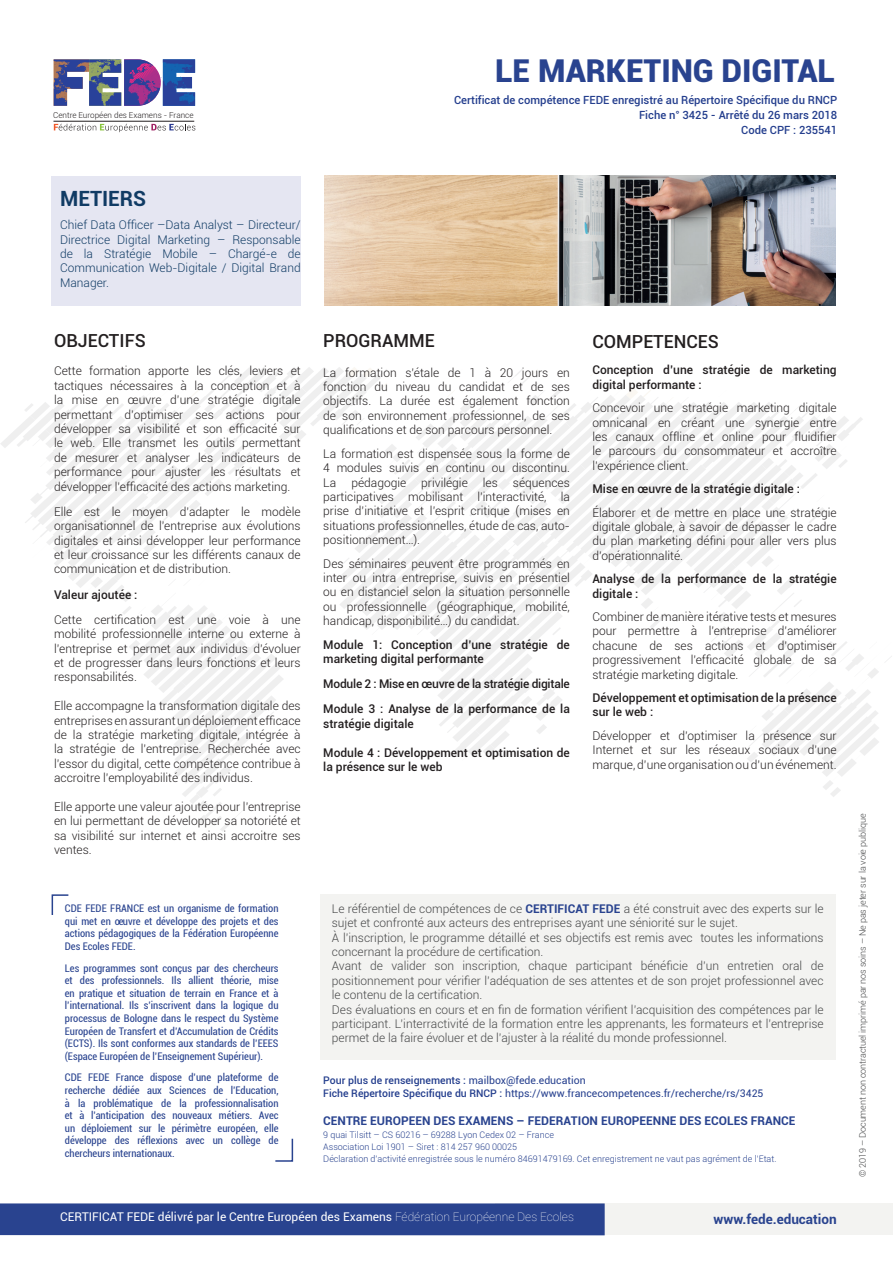
<style>
.page{position:relative;width:893px;height:1263px;background:#fff}
.page>*{position:absolute;margin:0;border:0;box-sizing:border-box;transform-origin:0 0}
.t1{font:900 31.5px "Roboto";color:#29438f}
.t2{font:700 21px "Roboto";color:#103b64}
.t3{font:500 18px "Roboto";color:#231f20}
.t4{font:700 13.5px "Roboto";color:#29438f}
.t5{font:300 12px/14.4px "Roboto";color:#231f20;text-align:justify}
.t6{font:300 12px/14.4px "Roboto";color:#464748}
.t7{font:500 12px/14.4px "Roboto";color:#231f20}
.t8{font:300 12px/14.4px "Roboto";color:#103b64;text-align:justify}
.t9{font:12px "Roboto";color:#fff}
.t10{font:500 12px/25.2px "Roboto";letter-spacing:-.02em;color:#231f20}
.t11{font:700 12px "Roboto";color:#29438f}
.t12{font:500 11.25px/15px "Roboto";color:#253f8e;text-align:right}
.t13{font:condensed 10.5px/12.6px "Roboto";color:#29438f;text-align:justify}
.t14{font:10.5px/12.6px "Roboto";color:#253f8e}
.t15{font:300 9px/12px "Roboto";color:#29438f}
.t16{font:300 9px "Roboto";letter-spacing:-.01em;color:#464748}
.t17{font:300 8.1px "Roboto";color:#231f20}
.s1{font-weight:700;color:#29438f}
.s2{font-weight:500}
.s3{font-weight:100}
</style>
<div class="page">
<div style="left:496px;top:1203px;width:397px;height:32px;background:#f3f3f1"></div>
<svg style="left:54px;top:59px;width:141px;height:47px"></svg>
<svg style="left:54px;top:124px;width:141px;height:8px"></svg>
<hr style="left:53px;top:121px;width:141px;height:1px;background:#211d1e">
<svg style="left:1px;top:367px;width:891px;height:464px"></svg>
<div style="left:0;top:1203px;width:605px;height:32px;background:#29438f"></div>
<div style="left:321px;top:894px;width:515px;height:166px;background:#f3f3f1"></div>
<div style="left:52px;top:176px;width:249px;height:129px;background:#e0e1f0"></div>
<svg style="left:51px;top:894px;width:18px;height:21px"></svg>
<svg style="left:275px;top:1138px;width:19px;height:24px"></svg>
<img style="left:324px;top:176px;width:511px;height:129px">
<p class="t17" style="left:53px;top:109px;width:142px">Centre Européen des Examens - France</p>
<h1 class="t1" style="left:495px;top:48px;width:342px">LE MARKETING DIGITAL</h1>
<p class="t12" style="left:454px;top:92px;width:385px">Certificat de compétence FEDE enregistré au Répertoire Spécifique du RNCP<br>Fiche n° 3425 - Arrêté du 26 mars 2018<br>Code CPF : 235541</p>
<h2 class="t2" style="left:60px;top:183px;width:88px">METIERS</h2>
<p class="t8" style="left:60px;top:217px;width:242px">Chief Data Officer –Data Analyst – Directeur/ Directrice Digital Marketing – Responsable de la Stratégie Mobile – Chargé-e de Communication Web-Digitale / Digital Brand Manager.</p>
<h3 class="t3" style="left:54px;top:328px;width:93px">OBJECTIFS</h3>
<p class="t5" style="left:54px;top:363px;width:248px">Cette formation apporte les clés, leviers et tactiques nécessaires à la conception et à la mise en œuvre d’une stratégie digitale permettant d’optimiser ses actions pour développer sa visibilité et son efficacité sur le web. Elle transmet les outils permettant de mesurer et analyser les indicateurs de performance pour ajuster les résultats et développer l’efficacité des actions marketing.</p>
<p class="t5" style="left:54px;top:504px;width:248px">Elle est le moyen d’adapter le modèle organisationnel de l’entreprise aux évolutions digitales et ainsi développer leur performance et leur croissance sur les différents canaux de communication et de distribution.</p>
<p class="t7" style="left:54px;top:587px;width:85px">Valeur ajoutée :</p>
<p class="t5" style="left:54px;top:612px;width:248px">Cette certification est une voie à une mobilité professionnelle interne ou externe à l’entreprise et permet aux individus d’évoluer et de progresser dans leurs fonctions et leurs responsabilités.</p>
<p class="t5" style="left:54px;top:698px;width:248px">Elle accompagne la transformation digitale des entreprises en assurant un déploiement efficace de la stratégie marketing digitale, intégrée à la stratégie de l’entreprise. Recherchée avec l’essor du digital, cette compétence contribue à accroitre l’employabilité des individus.</p>
<p class="t5" style="left:54px;top:799px;width:248px">Elle apporte une valeur ajoutée pour l’entreprise en lui permettant de développer sa notoriété et sa visibilité sur internet et ainsi accroitre ses ventes.</p>
<p class="t13" style="left:65px;top:902px;width:215px">CDE FEDE FRANCE est un organisme de formation qui met en œuvre et développe des projets et des actions pédagogiques de la Fédération Européenne Des Ecoles FEDE.</p>
<p class="t13" style="left:65px;top:961px;width:215px">Les programmes sont conçus par des chercheurs et des professionnels. Ils allient théorie, mise en pratique et situation de terrain en France et à l’international. Ils s’inscrivent dans la logique du processus de Bologne dans le respect du Système Européen de Transfert et d’Accumulation de Crédits (ECTS). Ils sont conformes aux standards de l’EEES (Espace Européen de l’Enseignement Supérieur).</p>
<p class="t13" style="left:65px;top:1071px;width:215px">CDE FEDE France dispose d’une plateforme de recherche dédiée aux Sciences de l’Education, à la problématique de la professionnalisation et à l’anticipation des nouveaux métiers. Avec un déploiement sur le périmètre européen, elle développe des réflexions avec un collège de chercheurs internationaux.</p>
<h3 class="t3" style="left:323px;top:328px;width:113px">PROGRAMME</h3>
<h3 class="t3" style="left:592px;top:329px;width:128px">COMPETENCES</h3>
<p class="t5" style="left:323px;top:365px;width:248px">La formation s’étale de 1 à 20 jours en fonction du niveau du candidat et de ses objectifs. La durée est également fonction de son environnement professionnel, de ses qualifications et de son parcours personnel.</p>
<p class="t5" style="left:323px;top:446px;width:248px">La formation est dispensée sous la forme de 4 modules suivis en continu ou discontinu.<br>La</p>
<p class="t5" style="left:351px;top:475px;width:56px">pédagogie</p>
<p class="t5" style="left:421px;top:475px;width:48px">privilégie</p>
<p class="t5" style="left:483px;top:475px;width:17px">les</p>
<p class="t5" style="left:323px;top:475px;width:248px;text-indent:190px">séquences participatives mobilisant l’interactivité, la prise d’initiative et l’esprit critique (mises en situations professionnelles, étude de cas, auto&shy;positionnement…).</p>
<p class="t5" style="left:323px;top:556px;width:248px">Des séminaires peuvent être programmés en inter ou intra entreprise, suivis en présentiel ou en distanciel selon la situation personnelle ou professionnelle (géographique, mobilité, handicap, disponibilité…) du candidat.</p>
<p class="t7" style="left:323px;top:637px;width:248px">Module 1: Conception d’une stratégie de marketing digital performante</p>
<p class="t10" style="left:323px;top:671px;width:248px">Module 2 : Mise en œuvre de la stratégie digitale<br>Module 3 : Analyse de la performance de la</p>
<p class="t7" style="left:323px;top:716px;width:92px">stratégie digitale</p>
<p class="t7" style="left:323px;top:745px;width:248px">Module 4 : Développement et optimisation de la présence sur le web</p>
<p class="t7" style="left:592px;top:362px;width:246px">Conception d’une stratégie de marketing digital performante :</p>
<p class="t5" style="left:592px;top:400px;width:246px">Concevoir une stratégie marketing digitale omnicanal en créant une synergie entre les canaux offline et online pour fluidifier le parcours du consommateur et accroître l’expérience client.</p>
<p class="t7" style="left:592px;top:481px;width:209px">Mise en œuvre de la stratégie digitale :</p>
<p class="t5" style="left:592px;top:505px;width:246px">Élaborer et de mettre en place une stratégie digitale globale, à savoir de dépasser le cadre du plan marketing défini pour aller vers plus d’opérationnalité.</p>
<p class="t7" style="left:592px;top:571px;width:246px">Analyse de la performance de la stratégie digitale :</p>
<p class="t5" style="left:592px;top:609px;width:246px">Combiner de manière itérative tests et mesures pour permettre à l’entreprise d’améliorer chacune de ses actions et d’optimiser progressivement l’efficacité globale de sa stratégie marketing digitale.</p>
<p class="t7" style="left:592px;top:690px;width:246px">Développement et optimisation de la présence sur le web :</p>
<p class="t5" style="left:592px;top:728px;width:246px">Développer et d’optimiser la présence sur Internet et sur les réseaux sociaux d’une marque, d’une organisation ou d’un événement.</p>
<p class="t6" style="left:332px;top:901px;width:493px">Le référentiel de compétences de ce <span class="s1">CERTIFICAT FEDE</span> a été construit avec des experts sur le sujet et confronté aux acteurs des entreprises ayant une séniorité sur le sujet.<br>À l’inscription, le programme détaillé et ses objectifs est remis avec toutes les informations concernant la procédure de certification.<br>Avant de valider son inscription, chaque participant bénéficie d’un entretien oral de positionnement pour vérifier l’adéquation de ses attentes et de son projet professionnel avec le contenu de la certification.<br>Des évaluations en cours et en fin de formation vérifient l’acquisition des compétences par le participant. L’interractivité de la formation entre les apprenants, les formateurs et l’entreprise permet de la faire évoluer et de l’ajuster à la réalité du monde professionnel.</p>
<p class="t14" style="left:323px;top:1074px;width:442px"><span class="s2">Pour plus de renseignements :</span> mailbox@fede.education<br><span class="s2">Fiche Répertoire Spécifique du RNCP :</span> https://www.francecompetences.fr/recherche/rs/3425</p>
<p class="t11" style="left:323px;top:1112px;width:474px">CENTRE EUROPEEN DES EXAMENS – FEDERATION EUROPEENNE DES ECOLES FRANCE</p>
<p class="t15" style="left:323px;top:1129px;width:455px">9 quai Tilsitt – CS 60216 – 69288 Lyon Cedex 02 – France<br>Association Loi 1901 – Siret : 814 257 960 00025<br>Déclaration d’activité enregistrée sous le numéro 84691479169. Cet enregistrement ne vaut pas agrément de l’Etat.</p>
<p class="t9" style="left:60px;top:1209px;width:515px">CERTIFICAT FEDE délivré par le Centre Européen des Examens <span class="s3">Fédération Européenne Des Ecoles</span></p>
<p class="t4" style="left:714px;top:1210px;width:125px">www.fede.education</p>
<p class="t16" style="left:856px;top:1177px;width:365px;rotate:-90deg">© 2019 – Document non contractuel imprimé par nos soins – Ne pas jeter sur la voie publique</p>
</div>
